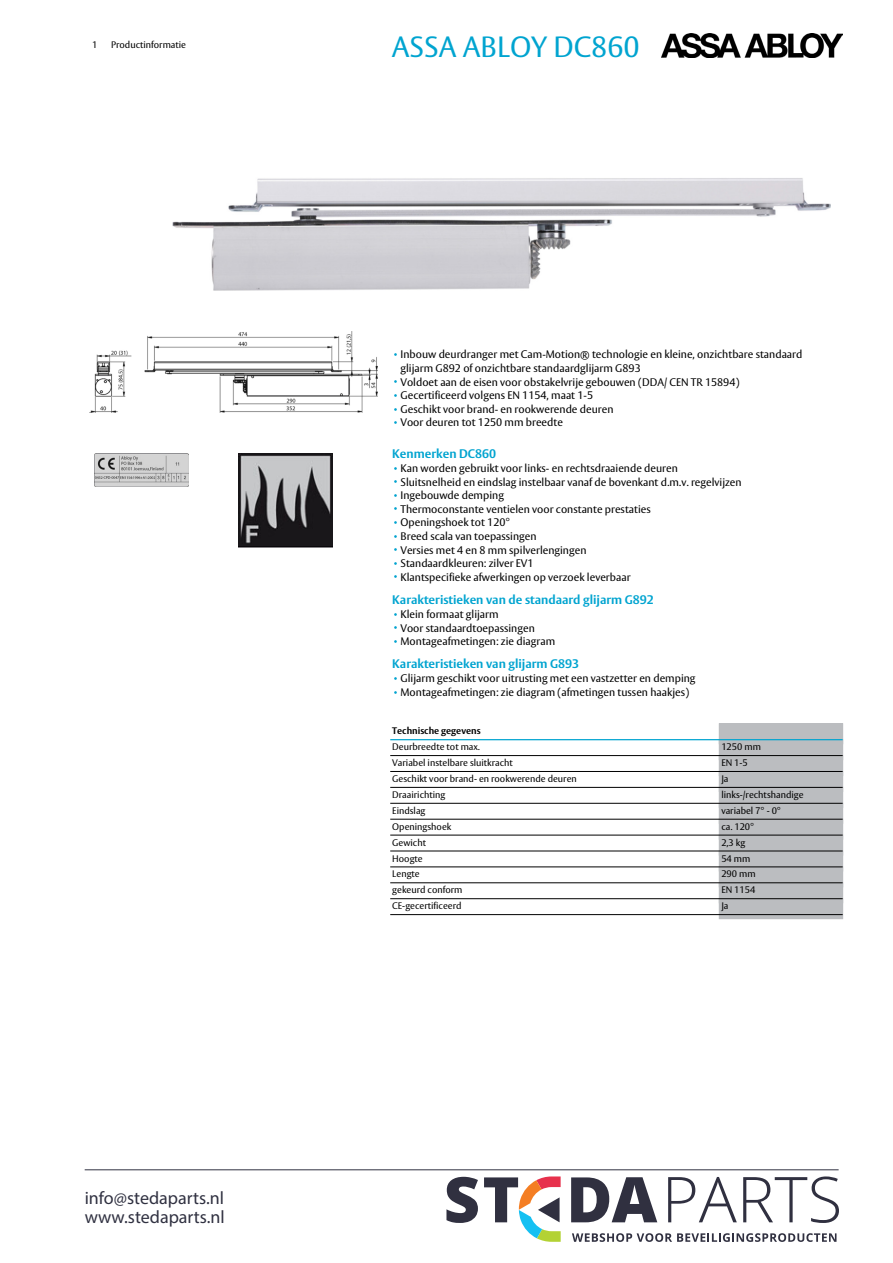
<style>
.page{position:relative;width:893px;height:1263px;background:#fff}
.page>*{position:absolute;margin:0;border:0;box-sizing:border-box;transform-origin:0 0}
.t1{font:28.95px "ASSA Vesta";color:#00a4d0}
.t2{font:18px/19.5px "Myriad Pro";color:#303141}
.t3{font:700 12.3px "ASSA Vesta";color:#00a4d0}
.t4{font:10.95px/13.6px "ASSA Vesta";color:#000}
.t5{font:9.45px "ASSA Vesta";color:#000}
.t6{font:700 9.45px "ASSA Vesta";color:#000}
</style>
<div class="page">
<img style="left:662px;top:33px;width:181px;height:25px">
<img style="left:172px;top:178px;width:658px;height:112px">
<img style="left:90px;top:331px;width:288px;height:81px">
<img style="left:94px;top:453px;width:95px;height:34px">
<img style="left:238px;top:453px;width:95px;height:95px">
<div style="left:719px;top:724px;width:124px;height:20px;background:#bbbdc0"></div>
<div style="left:719px;top:740px;width:124px;height:20px;background:#bbbdc0"></div>
<div style="left:719px;top:740px;width:124px;height:20px;border:1px solid #bbbdc0"></div>
<div style="left:719px;top:755px;width:124px;height:20px;background:#bbbdc0"></div>
<div style="left:719px;top:755px;width:124px;height:20px;border:1px solid #bbbdc0"></div>
<div style="left:719px;top:771px;width:124px;height:20px;background:#bbbdc0"></div>
<div style="left:719px;top:787px;width:124px;height:20px;background:#bbbdc0"></div>
<div style="left:719px;top:803px;width:124px;height:20px;background:#bbbdc0"></div>
<div style="left:719px;top:819px;width:124px;height:20px;background:#bbbdc0"></div>
<div style="left:719px;top:835px;width:124px;height:20px;background:#bbbdc0"></div>
<div style="left:719px;top:851px;width:124px;height:20px;background:#bbbdc0"></div>
<div style="left:719px;top:867px;width:124px;height:20px;background:#bbbdc0"></div>
<div style="left:719px;top:867px;width:124px;height:20px;border:1px solid #bbbdc0"></div>
<div style="left:719px;top:883px;width:124px;height:20px;background:#bbbdc0"></div>
<div style="left:719px;top:883px;width:124px;height:20px;border:1px solid #bbbdc0"></div>
<div style="left:719px;top:899px;width:124px;height:20px;background:#bbbdc0"></div>
<div style="left:719px;top:899px;width:124px;height:20px;border:1px solid #bbbdc0"></div>
<hr style="left:390px;top:739px;width:453px;height:1px;background:#00a4d0">
<hr style="left:390px;top:755px;width:453px;height:1px;background:#000">
<hr style="left:390px;top:771px;width:453px;height:1px;background:#000">
<hr style="left:390px;top:787px;width:453px;height:1px;background:#000">
<hr style="left:390px;top:803px;width:453px;height:1px;background:#000">
<hr style="left:390px;top:819px;width:453px;height:1px;background:#000">
<hr style="left:390px;top:835px;width:453px;height:1px;background:#000">
<hr style="left:390px;top:851px;width:453px;height:1px;background:#000">
<hr style="left:390px;top:866px;width:453px;height:1px;background:#000">
<hr style="left:390px;top:882px;width:453px;height:1px;background:#000">
<hr style="left:390px;top:898px;width:453px;height:1px;background:#000">
<hr style="left:390px;top:914px;width:453px;height:1px;background:#000">
<svg style="left:572px;top:1233px;width:264px;height:9px"></svg>
<svg style="left:446px;top:1177px;width:32px;height:46px"></svg>
<svg style="left:571px;top:1177px;width:86px;height:45px"></svg>
<svg style="left:668px;top:1177px;width:69px;height:45px"></svg>
<svg style="left:743px;top:1176px;width:96px;height:47px"></svg>
<svg style="left:484px;top:1176px;width:77px;height:66px"></svg>
<hr style="left:85px;top:1169px;width:754px;height:1px;background:#303141">
<p class="t5" style="left:92px;top:39px;width:7px">1</p>
<p class="t5" style="left:111px;top:39px;width:76px">Productinformatie</p>
<h2 class="t2" style="left:85px;top:1188px;width:142px">info@stedaparts.nl www.stedaparts.nl</h2>
<h1 class="t1" style="left:392px;top:29px;width:249px">ASSA ABLOY DC860</h1>
<p class="t4" style="left:400px;top:348px;width:403px">Inbouw deurdranger met Cam-Motion® technologie en kleine, onzichtbare standaard glijarm G892 of onzichtbare standaardglijarm G893<br>Voldoet aan de eisen voor obstakelvrije gebouwen (DDA/ CEN TR 15894( Gecertificeerd volgens EN 1154, maat 1-5<br>Geschikt voor brand- en rookwerende deuren<br>Voor deuren tot 1250 mm breedte</p>
<p class="t3" style="left:392px;top:446px;width:105px">Kenmerken DC860</p>
<p class="t4" style="left:400px;top:462px;width:343px">Kan worden gebruikt voor links- en rechtsdraaiende deuren<br>Sluitsnelheid en eindslag instelbaar vanaf de bovenkant m.d .v. regelvijzen Ingebouwde demping<br>Thermoconstante ventielen voor constante prestaties<br>Openingshoek tot 120°<br>Breed scala van toepassingen<br>Versies met 4 en 8 mm spilverlengingen<br>Standaardkleuren: zilver EV1<br>Klantspecifieke afwerkingen op verzoek leverbaar</p>
<p class="t3" style="left:392px;top:592px;width:263px">Karakteristieken van de standaard glijarm G892</p>
<p class="t4" style="left:400px;top:608px;width:156px">Klein formaat glijarm<br>Voor standaardtoepassingen<br>Montageafmetingen: zie diagram</p>
<p class="t3" style="left:392px;top:656px;width:188px">Karakteristieken van glijarm G893</p>
<p class="t4" style="left:400px;top:672px;width:297px">Glijarm geschikt voor uitrusting met een vastzetter en demping<br>Montageafmetingen: zie diagram (afmetingen tussen haakjes(</p>
<p class="t6" style="left:392px;top:725px;width:90px">Technische gegevens</p>
<p class="t5" style="left:721px;top:743px;width:41px">1250 mm</p>
<p class="t5" style="left:392px;top:741px;width:89px">Deurbreedte tot max.</p>
<p class="t5" style="left:392px;top:757px;width:122px">Variabel instelbare sluitkracht</p>
<p class="t5" style="left:721px;top:759px;width:28px">EN 1-5</p>
<p class="t5" style="left:392px;top:773px;width:186px">Geschikt voor brand- en rookwerende deuren</p>
<p class="t5" style="left:721px;top:774px;width:9px">JaJa</p>
<p class="t5" style="left:392px;top:789px;width:55px">Draairichting</p>
<p class="t5" style="left:721px;top:791px;width:84px">links-/rechtshandige</p>
<p class="t5" style="left:392px;top:805px;width:35px">Eindslag</p>
<p class="t5" style="left:721px;top:807px;width:61px">variabel 7° - 0°</p>
<p class="t5" style="left:392px;top:821px;width:61px">Openingshoek</p>
<p class="t5" style="left:721px;top:823px;width:34px">ca. 120°</p>
<p class="t5" style="left:392px;top:837px;width:35px">Gewicht</p>
<p class="t5" style="left:721px;top:839px;width:25px">2,3 kg</p>
<p class="t5" style="left:392px;top:852px;width:32px">Hoogte</p>
<p class="t5" style="left:721px;top:854px;width:31px">54 mm</p>
<p class="t5" style="left:392px;top:868px;width:29px">Lengte</p>
<p class="t5" style="left:721px;top:870px;width:36px">290 mm</p>
<p class="t5" style="left:392px;top:884px;width:72px">gekeurd conform</p>
<p class="t5" style="left:721px;top:886px;width:35px">EN 1154</p>
<p class="t5" style="left:392px;top:900px;width:71px">CE-gecertificeerd</p>
<p class="t5" style="left:721px;top:901px;width:9px">JaJa</p>
</div>
